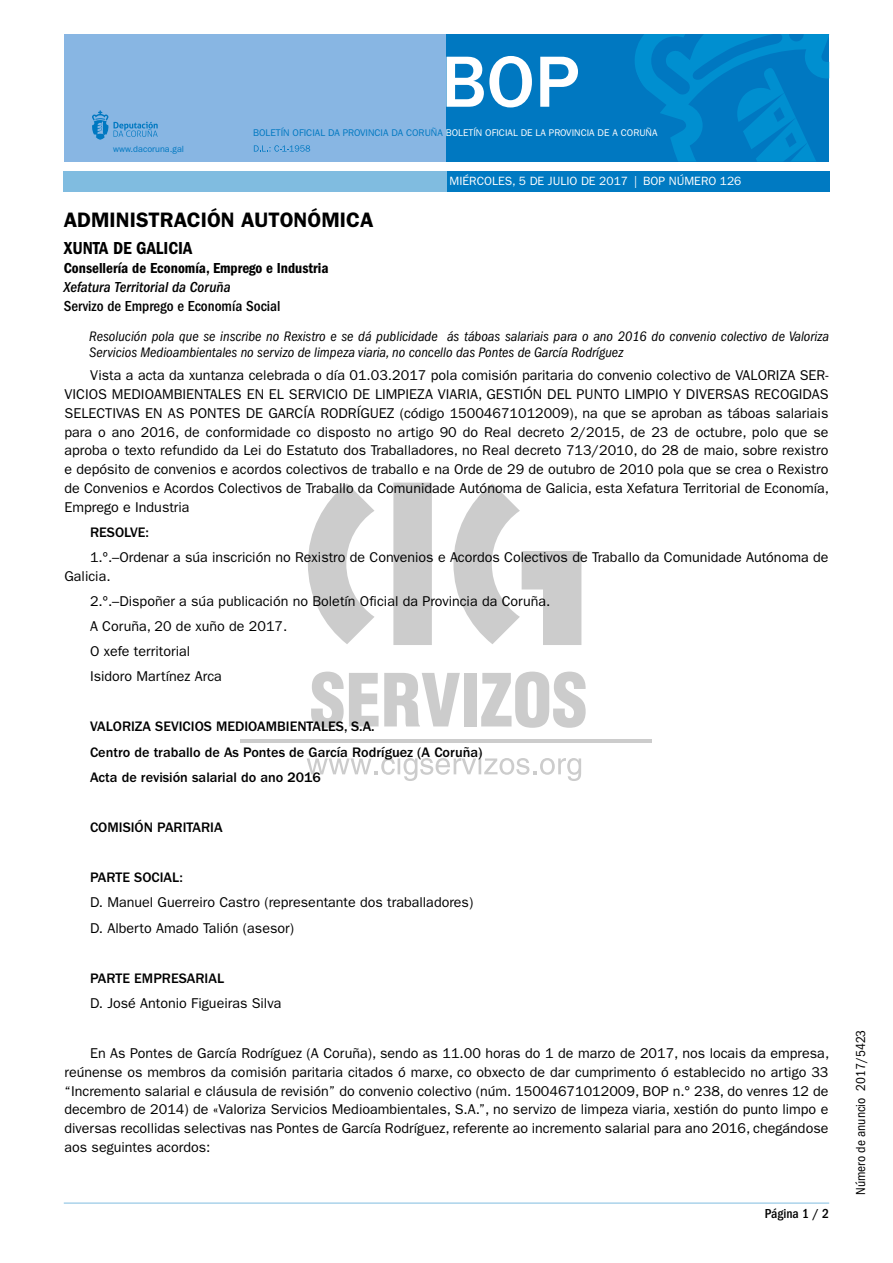
<style>
.page{position:relative;width:893px;height:1263px;background:#fff}
.page>*{position:absolute;margin:0;border:0;box-sizing:border-box;transform-origin:0 0}
.t1{font:500 75px "ITC Franklin Gothic Std";color:#fff}
.t2{font:600 21px "ITC Franklin Gothic Std";color:#000}
.t3{font:18px "ITC Franklin Gothic Std Dm Cd";color:#000}
.t4{font:15px "ITC Franklin Gothic Std Dm Cd";color:#000}
.t5{font:500 condensed 15px "ITC Franklin Gothic Std";color:#000}
.t6{font:italic 500 condensed 15px "ITC Franklin Gothic Std";color:#000}
.t7{font:14.25px/18.8px "ITC Franklin Gothic Std";color:#000}
.t8{font:italic condensed 14.25px/16.5px "ITC Franklin Gothic Std";color:#000}
.t9{font:500 14.25px/25px "ITC Franklin Gothic Std";color:#000}
.t10{font:condensed 13.5px "ITC Franklin Gothic Std";color:#000}
.t11{font:500 condensed 13.5px "ITC Franklin Gothic Std";color:#000}
.t12{font:12px "ITC Franklin Gothic Std";color:#fff}
.t13{font:9.75px "ITC Franklin Gothic Std";color:#fff}
.t14{font:9px "ITC Franklin Gothic Std";color:#0078c1}
.s1{color:#0078c1}
</style>
<div class="page">
<svg style="left:308px;top:483px;width:273px;height:162px"></svg>
<hr style="left:240px;top:739px;width:411px;height:3px;background:#ccc">
<svg style="left:307px;top:752px;width:274px;height:29px"></svg>
<svg style="left:311px;top:672px;width:149px;height:56px"></svg>
<div style="left:464px;top:673px;width:13px;height:53px;background:#ccc"></div>
<svg style="left:481px;top:672px;width:105px;height:56px"></svg>
<div style="left:64px;top:34px;width:382px;height:128px;background:#88b6e3"></div>
<div style="left:446px;top:34px;width:383px;height:128px;background:#0078c1"></div>
<svg style="left:254px;top:145px;width:56px;height:7px"></svg>
<svg style="left:92px;top:110px;width:66px;height:30px"></svg>
<svg style="left:635px;top:34px;width:194px;height:128px"></svg>
<div style="left:446px;top:171px;width:383px;height:20px;background:#007ac2"></div>
<div style="left:64px;top:171px;width:383px;height:20px;background:#80bce0"></div>
<hr style="left:64px;top:1203px;width:765px;height:1px;background:#80bce0">
<p class="t14" style="left:113px;top:143px;width:72px">www.dacoruna.gal</p>
<h1 class="t1" style="left:441px;top:40px;width:140px">BOP</h1>
<p class="t13" style="left:253px;top:127px;width:406px"><span class="s1">BOLETÍN OFICIAL DA PROVINCIA DA CORUÑA</span> BOLETÍN OFICIAL DE LA PROVINCIA DE A CORUÑA</p>
<p class="t12" style="left:450px;top:174px;width:293px">MIÉRCOLES, 5 DE JULIO DE 2017 | BOP NÚMERO 126</p>
<h2 class="t2" style="left:64px;top:207px;width:311px">ADMINISTRACIÓN AUTONÓMICA</h2>
<p class="t3" style="left:64px;top:237px;width:130px">Xunta de Galicia</p>
<p class="t4" style="left:64px;top:259px;width:266px">Consellería de Economía, Emprego e Industria</p>
<p class="t6" style="left:64px;top:279px;width:168px">Xefatura Territorial da Coruña</p>
<p class="t5" style="left:64px;top:298px;width:218px">Servizo de Emprego e Economía Social</p>
<p class="t8" style="left:89px;top:328px;width:741px">Resolución pola que se inscribe no Rexistro e se dá publicidade ás táboas salariais para o ano 2016 do convenio colectivo de Valoriza<br>Servicios Medioambientales no servizo de limpeza viaria, no concello das Pontes de García Rodríguez</p>
<p class="t7" style="left:65px;top:366px;width:766px;text-align:justify;text-indent:26px">Vista a acta da xuntanza celebrada o día 01.03.2017 pola comisión paritaria do convenio colectivo de VALORIZA SER-VICIOS MEDIOAMBIENTALES EN EL SERVICIO DE LIMPIEZA VIARIA, GESTIÓN DEL PUNTO LIMPIO Y DIVERSAS RECOGIDAS SELECTIVAS EN AS PONTES DE GARCÍA RODRÍGUEZ (código 15004671012009), na que se aproban as táboas salariais para o ano 2016, de conformidade co disposto no artigo 90 do Real decreto 2/2015, de 23 de octubre, polo que se aproba o texto refundido da Lei do Estatuto dos Traballadores, no Real decreto 713/2010, do 28 de maio, sobre rexistro e depósito de convenios e acordos colectivos de traballo e na Orde de 29 de outubro de 2010 pola que se crea o Rexistro de Convenios e Acordos Colectivos de Traballo da Comunidade Autónoma de Galicia, esta Xefatura Territorial de Economía, Emprego e Industria</p>
<p class="t9" style="left:90px;top:520px;width:61px">RESOLVE:</p>
<p class="t7" style="left:65px;top:548px;width:765px;text-indent:26px">1.º.–Ordenar a súa inscrición no Rexistro de Convenios e Acordos Colectivos de Traballo da Comunidade Autónoma de<br>Galicia.</p>
<p class="t7" style="left:90px;top:589px;width:462px;line-height:25px">2.º.–Dispoñer a súa publicación no Boletín Oficial da Provincia da Coruña.<br>A Coruña, 20 de xuño de 2017.<br>O xefe territorial<br>Isidoro Martínez Arca</p>
<p class="t9" style="left:90px;top:714px;width:394px">VALORIZA SEVICIOS MEDIOAMBIENTALES, S.A.<br>Centro de traballo de As Pontes de García Rodríguez (A Coruña)<br>Acta de revisión salarial do ano 2016</p>
<p class="t9" style="left:90px;top:815px;width:134px">COMISIÓN PARITARIA</p>
<p class="t9" style="left:90px;top:865px;width:94px">PARTE SOCIAL:</p>
<p class="t7" style="left:90px;top:890px;width:385px;line-height:25px">D. Manuel Guerreiro Castro (representante dos traballadores)<br>D. Alberto Amado Talión (asesor)</p>
<p class="t9" style="left:90px;top:966px;width:136px">PARTE EMPRESARIAL</p>
<p class="t7" style="left:90px;top:994px;width:193px">D. José Antonio Figueiras Silva</p>
<p class="t7" style="left:65px;top:1044px;width:766px;text-align:justify;text-indent:26px">En As Pontes de García Rodríguez (A Coruña), sendo as 11.00 horas do 1 de marzo de 2017, nos locais da empresa, reúnense os membros da comisión paritaria citados ó marxe, co obxecto de dar cumprimento ó establecido no artigo 33 “Incremento salarial e cláusula de revisión” do convenio colectivo (núm. 15004671012009, BOP n.° 238, do venres 12 de decembro de 2014) de «Valoriza Servicios Medioambientales, S.A.”, no servizo de limpeza viaria, xestión do punto limpo e diversas recollidas selectivas nas Pontes de García Rodríguez, referente ao incremento salarial para ano 2016, chegándose aos seguintes acordos:</p>
<p class="t11" style="left:765px;top:1206px;width:66px">Página 1 / 2</p>
<p class="t10" style="left:853px;top:1195px;width:167px;rotate:-90deg">Número de anuncio 2017/5423</p>
</div>
